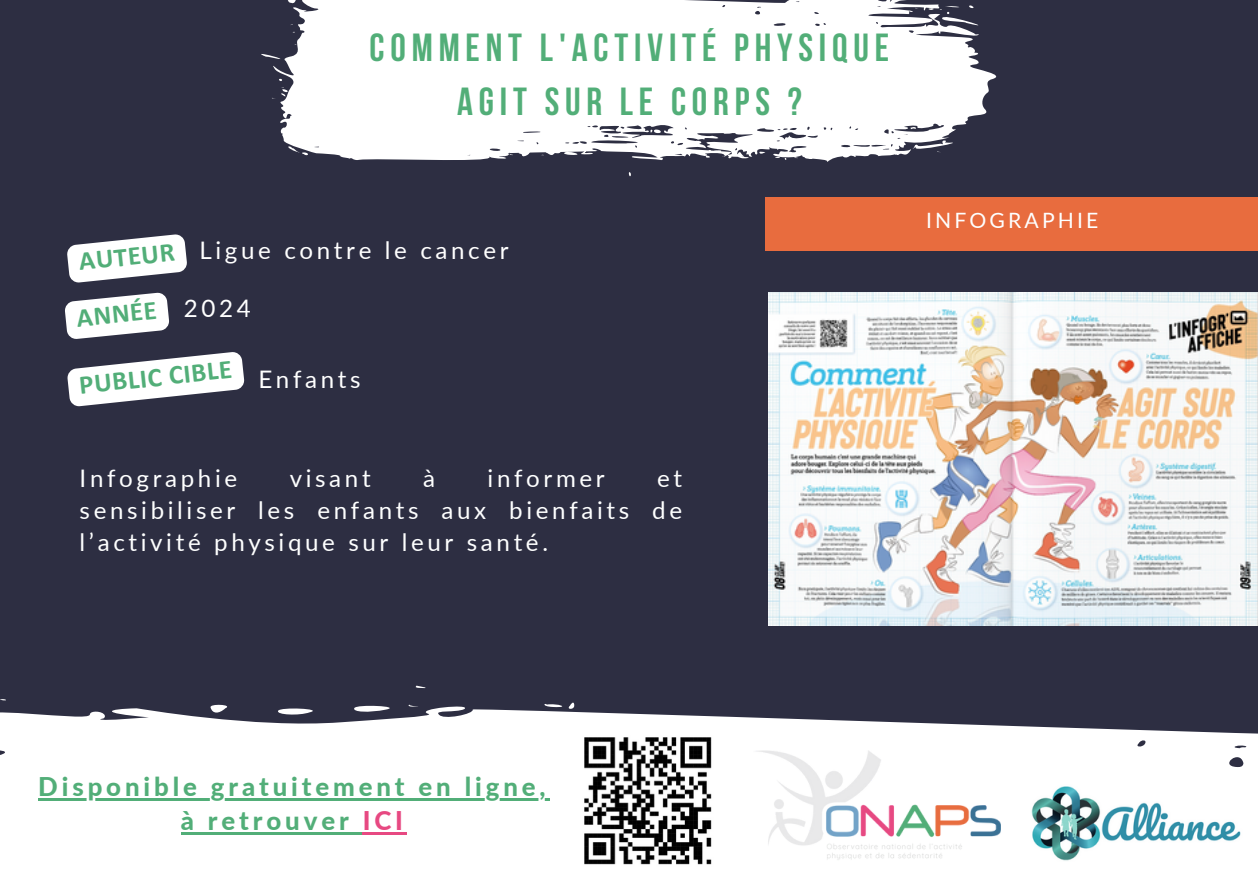
<style>
.page{position:relative;width:1258px;height:894px;background:#fff}
.page>*{position:absolute;margin:0;border:0;box-sizing:border-box;transform-origin:0 0}
.t1{font:700 39px/54px "Bebas Neue";letter-spacing:.15em;color:#52ae78;text-align:center}
.t2{font:700 27px "Calibri";color:#52ae78}
.t3{font:800 25.8px/34.5px "Lato";letter-spacing:.15em;color:#52ae78;text-align:center}
.t4{font:24px/32.1px "Lato";letter-spacing:.15em;color:#feffff;text-align:justify}
.t5{font:24px "Lato";letter-spacing:.15em;color:#fff}
.t6{font:21px "Lato";letter-spacing:.15em;color:#feffff}
.s1{color:#e74982}
</style>
<div class="page">
<div style="left:0;top:0;width:1258px;height:893px;background:#2d2e42"></div>
<svg style="left:0;top:685px;width:1258px;height:208px;fill:#fff"></svg>
<svg style="left:261px;top:0;width:736px;height:177px;fill:#fff"></svg>
<hr style="left:38px;top:797px;width:511px;height:3px;background:#52ae78">
<hr style="left:181px;top:832px;width:182px;height:2px;background:#52ae78">
<hr style="left:363px;top:832px;width:44px;height:2px;background:#e74982">
<div style="left:766px;top:197px;width:492px;height:53px;background:#e86c3e"></div>
<img style="left:768px;top:292px;width:490px;height:333px">
<img style="left:578px;top:731px;width:137px;height:137px">
<svg style="left:67px;top:234px;width:120px;height:49px"></svg>
<svg style="left:65px;top:292px;width:104px;height:47px"></svg>
<svg style="left:67px;top:352px;width:178px;height:55px"></svg>
<img style="left:753px;top:750px;width:248px;height:113px">
<img style="left:1017px;top:773px;width:234px;height:101px">
<h2 class="t1" style="left:369px;top:24px;width:521px">COMMENT L'ACTIVITÉ PHYSIQUE<br>AGIT SUR LE CORPS ?</h2>
<p class="t5" style="left:199px;top:236px;width:311px">Ligue contre le cancer</p>
<h4 class="t2" style="left:78px;top:250px;width:98px;rotate:-6deg">AUTEUR</h4>
<h2 class="t2" style="left:76px;top:306px;width:82px;rotate:-6deg">ANNÉE</h2>
<h4 class="t2" style="left:78px;top:373px;width:155px;rotate:-6deg">PUBLIC CIBLE</h4>
<p class="t5" style="left:184px;top:293px;width:68px">2024</p>
<h1 class="t5" style="left:258px;top:364px;width:104px">Enfants</h1>
<p class="t4" style="left:80px;top:461px;width:159px">Infographie</p>
<p class="t4" style="left:290px;top:461px;width:82px">visant</p>
<p class="t4" style="left:423px;top:461px;width:14px">à</p>
<p class="t4" style="left:488px;top:461px;width:118px">informer</p>
<p class="t4" style="left:80px;top:461px;width:604px;text-indent:577px">et sensibiliser les enfants aux bienfaits de l’activité physique sur leur santé.</p>
<h4 class="t6" style="left:926px;top:207px;width:174px">INFOGRAPHIE</h4>
<p class="t3" style="left:38px;top:768px;width:509px">Disponible gratuitement en ligne, à retrouver <span class="s1">ICI</span></p>
</div>
